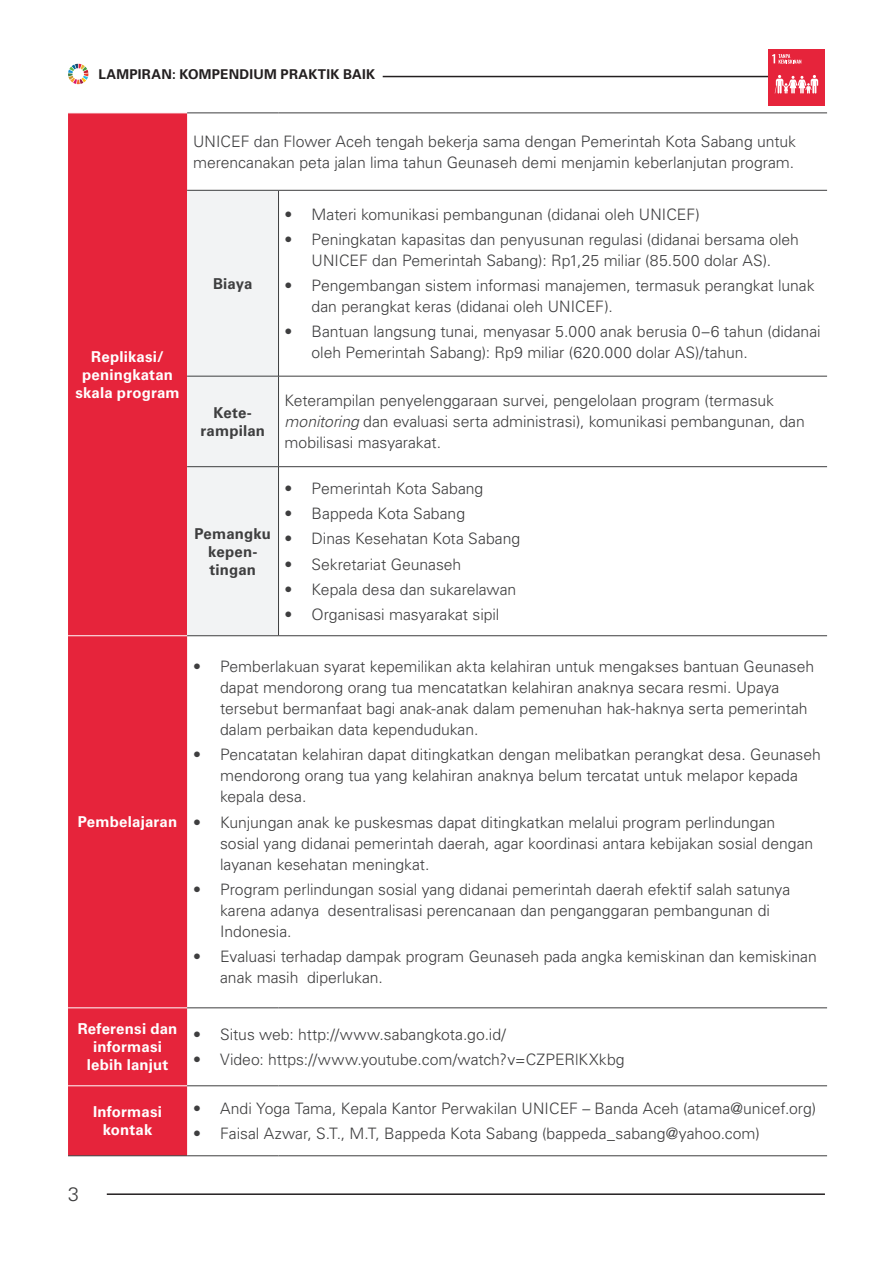
<style>
.page{position:relative;width:893px;height:1263px;background:#fff}
.page>*{position:absolute;margin:0;border:0;box-sizing:border-box;transform-origin:0 0}
.t1{font:300 19.5px "Univers LT Std";color:#3e3e3f}
.bullet_point_table{font:300 15.75px/21px "Univers LT Std";letter-spacing:-.005em;color:#3e3e3f}
.body_copy_table{font:300 15.75px/21px "Univers LT Std";letter-spacing:-.005em;color:#3e3e3f}
.bold_center{font:700 15px/18px "Univers LT Std";letter-spacing:.01em;color:#fff;text-align:center}
.bold_center-2{font:700 15px/18px "Univers LT Std";letter-spacing:.01em;color:#3e3e3f;text-align:center}
.t2{font:700 13.5px "Univers LT Std";letter-spacing:.015em;color:#231f20}
.s1{font-style:italic}
</style>
<div class="page">
<hr style="left:107px;top:1193px;width:718px;height:2px;background:#231f20">
<svg style="left:68px;top:64px;width:20px;height:20px"></svg>
<hr style="left:383px;top:76px;width:442px;height:1px;background:#231f20">
<div style="left:68px;top:114px;width:119px;height:1041px;background:#e6243b"></div>
<div style="left:187px;top:191px;width:91px;height:444px;background:#f2f3f4"></div>
<hr style="left:187px;top:113px;width:92px;height:1px;background:#3e3e3f">
<hr style="left:279px;top:113px;width:548px;height:1px;background:#3e3e3f">
<hr style="left:187px;top:190px;width:92px;height:1px;background:#3e3e3f">
<hr style="left:279px;top:190px;width:548px;height:1px;background:#3e3e3f">
<hr style="left:187px;top:376px;width:92px;height:1px;background:#3e3e3f">
<hr style="left:279px;top:376px;width:548px;height:1px;background:#3e3e3f">
<hr style="left:187px;top:466px;width:92px;height:1px;background:#3e3e3f">
<hr style="left:279px;top:466px;width:548px;height:1px;background:#3e3e3f">
<hr style="left:187px;top:635px;width:92px;height:1px;background:#3e3e3f">
<hr style="left:279px;top:635px;width:548px;height:1px;background:#3e3e3f">
<hr style="left:187px;top:1007px;width:92px;height:1px;background:#3e3e3f">
<hr style="left:279px;top:1007px;width:548px;height:1px;background:#3e3e3f">
<hr style="left:187px;top:1085px;width:92px;height:1px;background:#3e3e3f">
<hr style="left:279px;top:1085px;width:548px;height:1px;background:#3e3e3f">
<hr style="left:278px;top:190px;width:1px;height:186px;background:#3e3e3f">
<hr style="left:278px;top:376px;width:1px;height:90px;background:#3e3e3f">
<hr style="left:278px;top:467px;width:1px;height:168px;background:#3e3e3f">
<hr style="left:68px;top:635px;width:119px;height:1px;background:#fff">
<hr style="left:68px;top:1007px;width:119px;height:1px;background:#fff">
<hr style="left:68px;top:1085px;width:119px;height:1px;background:#fff">
<hr style="left:68px;top:1155px;width:119px;height:1px;background:#3e3e3f">
<hr style="left:187px;top:1155px;width:92px;height:1px;background:#3e3e3f">
<hr style="left:279px;top:1155px;width:548px;height:1px;background:#3e3e3f">
<div style="left:768px;top:49px;width:57px;height:57px;background:#e6243b"></div>
<svg style="left:772px;top:54px;width:29px;height:10px"></svg>
<svg style="left:775px;top:75px;width:43px;height:19px"></svg>
<p class="t2" style="left:99px;top:66px;width:278px">LAMPIRAN: KOMPENDIUM PRAKTIK BAIK</p>
<p class="bold_center" style="left:75px;top:348px;width:106px">Replikasi/ peningkatan skala program</p>
<p class="bold_center" style="left:78px;top:813px;width:101px">Pembelajaran</p>
<p class="body_copy_table" style="left:193px;top:131px;width:604px">UNICEF dan Flower Aceh tengah bekerja sama dengan Pemerintah Kota Sabang untuk merencanakan peta jalan lima tahun Geunaseh demi menjamin keberlanjutan program.</p>
<p class="bold_center-2" style="left:213px;top:274px;width:41px">Biaya</p>
<p class="bold_center-2" style="left:201px;top:404px;width:66px">Kete&shy;rampilan</p>
<p class="bold_center-2" style="left:194px;top:524px;width:78px">Pemangku kepen&shy;tingan</p>
<p class="bullet_point_table" style="left:285px;top:203px;width:417px">• Materi komunikasi pembangunan (didanai oleh UNICEF)</p>
<p class="bullet_point_table" style="left:285px;top:229px;width:516px;text-align:center">• Peningkatan kapasitas dan penyusunan regulasi (didanai bersama oleh<br>UNICEF dan Pemerintah Sabang): Rp1,25 miliar (85.500 dolar AS).</p>
<p class="bullet_point_table" style="left:312px;top:275px;width:504px;text-indent:-27px">• Pengembangan sistem informasi manajemen, termasuk perangkat lunak dan perangkat keras (didanai oleh UNICEF).</p>
<p class="bullet_point_table" style="left:312px;top:321px;width:511px;text-indent:-27px">• Bantuan langsung tunai, menyasar 5.000 anak berusia 0–6 tahun (didanai oleh Pemerintah Sabang): Rp9 miliar (620.000 dolar AS)/tahun.</p>
<p class="bullet_point_table" style="left:285px;top:390px;width:522px">Keterampilan penyelenggaraan survei, pengelolaan program (termasuk <span class="s1">monitoring</span> dan evaluasi serta administrasi), komunikasi pembangunan, dan mobilisasi masyarakat.</p>
<p class="bullet_point_table" style="left:285px;top:478px;width:200px">• Pemerintah Kota Sabang</p>
<p class="bullet_point_table" style="left:285px;top:503px;width:182px">• Bappeda Kota Sabang</p>
<p class="bullet_point_table" style="left:285px;top:528px;width:237px">• Dinas Kesehatan Kota Sabang</p>
<p class="bullet_point_table" style="left:285px;top:553px;width:178px">• Sekretariat Geunaseh</p>
<p class="bullet_point_table" style="left:285px;top:579px;width:233px">• Kepala desa dan sukarelawan</p>
<p class="bullet_point_table" style="left:285px;top:604px;width:216px">• Organisasi masyarakat sipil</p>
<p class="bullet_point_table" style="left:220px;top:656px;width:596px;text-indent:-27px">• Pemberlakuan syarat kepemilikan akta kelahiran untuk mengakses bantuan Geunaseh dapat mendorong orang tua mencatatkan kelahiran anaknya secara resmi. Upaya tersebut bermanfaat bagi anak-anak dalam pemenuhan hak-haknya serta pemerintah dalam perbaikan data kependudukan.</p>
<p class="bullet_point_table" style="left:220px;top:744px;width:602px;text-indent:-27px">• Pencatatan kelahiran dapat ditingkatkan dengan melibatkan perangkat desa. Geunaseh mendorong orang tua yang kelahiran anaknya belum tercatat untuk melapor kepada kepala desa.</p>
<p class="bullet_point_table" style="left:220px;top:811px;width:595px;text-indent:-27px">• Kunjungan anak ke puskesmas dapat ditingkatkan melalui program perlindungan sosial yang didanai pemerintah daerah, agar koordinasi antara kebijakan sosial dengan layanan kesehatan meningkat.</p>
<p class="bullet_point_table" style="left:220px;top:879px;width:572px;text-indent:-27px">• Program perlindungan sosial yang didanai pemerintah daerah efektif salah satunya karena adanya desentralisasi perencanaan dan penganggaran pembangunan di<br>Indonesia.</p>
<p class="bullet_point_table" style="left:220px;top:946px;width:598px;text-indent:-27px">• Evaluasi terhadap dampak program Geunaseh pada angka kemiskinan dan kemiskinan anak masih diperlukan.</p>
<p class="bold_center" style="left:78px;top:1020px;width:101px">Referensi dan informasi lebih lanjut</p>
<p class="bullet_point_table" style="left:193px;top:1024px;width:314px">• Situs web: http://www.sabangkota.go.id/</p>
<p class="bullet_point_table" style="left:193px;top:1049px;width:433px">• Video: https://www.youtube.com/watch?v=CZPERlKXkbg</p>
<p class="bold_center" style="left:93px;top:1103px;width:70px">Informasi kontak</p>
<p class="bullet_point_table" style="left:193px;top:1098px;width:625px">• Andi Yoga Tama, Kepala Kantor Perwakilan UNICEF – Banda Aceh (atama@unicef.org)</p>
<p class="bullet_point_table" style="left:193px;top:1123px;width:568px">• Faisal Azwar, S.T., M.T, Bappeda Kota Sabang (bappeda_sabang@yahoo.com)</p>
<p class="t1" style="left:68px;top:1182px;width:12px">3</p>
</div>
